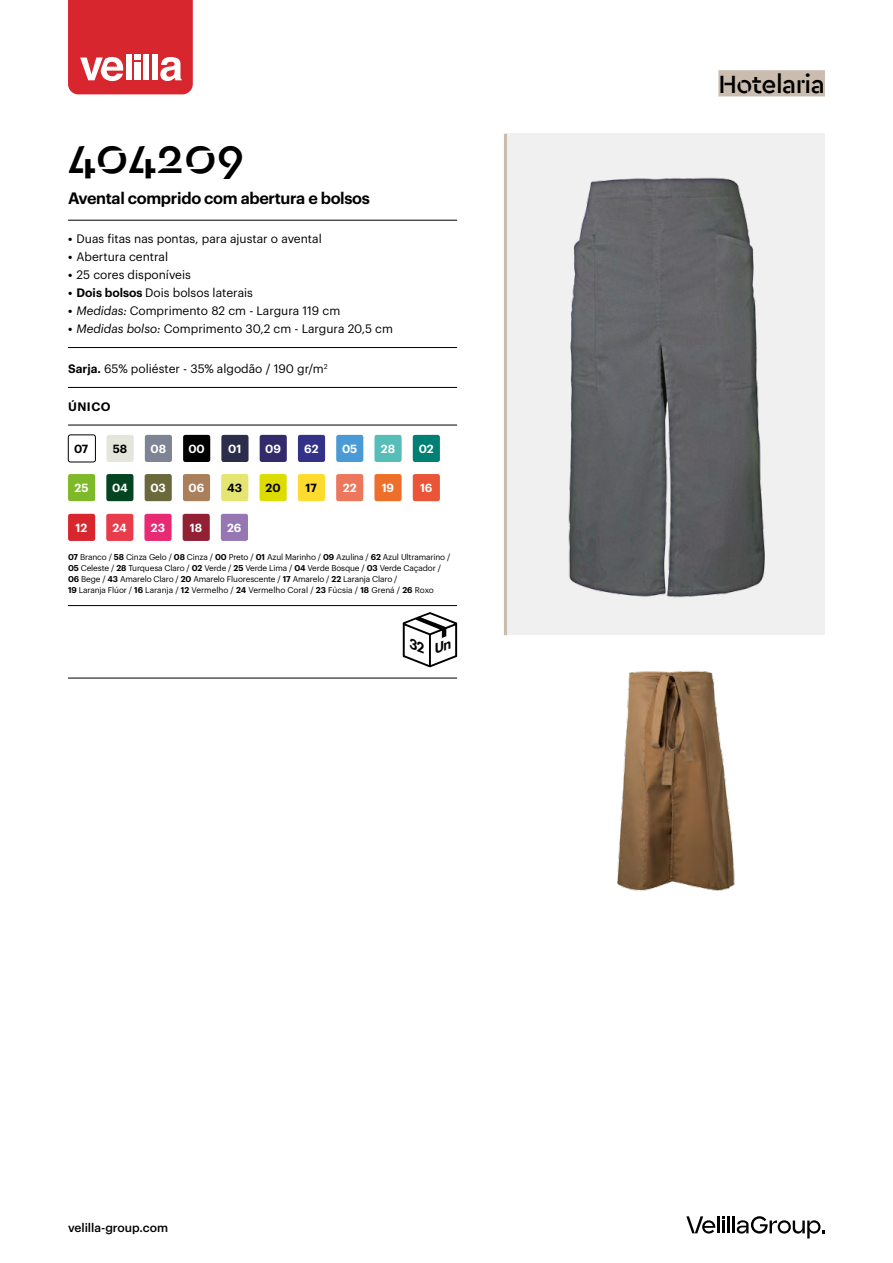
<style>
.page{position:relative;width:893px;height:1263px;background:#fff}
.page>*{position:absolute;margin:0;border:0;box-sizing:border-box;transform-origin:0 0}
.t1{font:500 49.5px "Cera Stencil";color:#000}
.t2{font:500 26.25px "Cera Stencil";letter-spacing:-.02em;color:#000}
.t3{font:600 16.2px "Graphik";letter-spacing:-.02em;color:#000}
.t4{font:12px "Graphik";color:#000}
.t5{font:500 12px "Graphik";color:#000}
.t6{font:600 12px "Graphik";letter-spacing:.04em;color:#000}
.t7{font:600 11.55px "Graphik";color:#fff}
.t8{font:600 11.55px "Graphik";letter-spacing:-.005em;color:#000}
.t9{font:8.25px/10.8px "Graphik";letter-spacing:-.015em;color:#000}
.s1{font-weight:600}
.s2{font-style:italic}
</style>
<div class="page">
<svg style="left:68px;top:0;width:125px;height:94px"></svg>
<hr style="left:717px;top:1216px;width:3px;height:17px;background:#000">
<hr style="left:727px;top:1216px;width:3px;height:17px;background:#000">
<svg style="left:722px;top:1216px;width:3px;height:17px"></svg>
<svg style="left:686px;top:1216px;width:29px;height:17px"></svg>
<svg style="left:733px;top:1216px;width:92px;height:22px"></svg>
<img style="left:617px;top:670px;width:118px;height:221px">
<div style="left:505px;top:134px;width:320px;height:501px;background:#f0f0f1"></div>
<img style="left:568px;top:177px;width:197px;height:421px">
<hr style="left:504px;top:134px;width:3px;height:501px;background:#cabdb0">
<div style="left:718px;top:70px;width:107px;height:26px;background:#cabdb0"></div>
<hr style="left:68px;top:220px;width:389px;height:1px;background:#000">
<hr style="left:68px;top:347px;width:389px;height:1px;background:#000">
<hr style="left:68px;top:387px;width:389px;height:1px;background:#000">
<hr style="left:68px;top:425px;width:389px;height:1px;background:#000">
<hr style="left:68px;top:605px;width:389px;height:1px;background:#000">
<hr style="left:68px;top:678px;width:389px;height:1px;background:#000">
<div style="left:183px;top:435px;width:27px;height:27px;background:#000;border-radius:2px"></div>
<div style="left:221px;top:435px;width:28px;height:27px;background:#2c2c4b;border-radius:2px"></div>
<div style="left:413px;top:435px;width:27px;height:27px;background:#008074;border-radius:2px"></div>
<div style="left:106px;top:474px;width:27px;height:27px;background:#034520;border-radius:2px"></div>
<div style="left:336px;top:435px;width:27px;height:27px;background:#4a9bd5;border-radius:2px"></div>
<div style="left:68px;top:435px;width:28px;height:27px;border:1px solid #000;border-radius:2px"></div>
<div style="left:145px;top:435px;width:27px;height:27px;background:#7e8494;border-radius:2px"></div>
<div style="left:260px;top:435px;width:27px;height:27px;background:#322a6a;border-radius:2px"></div>
<div style="left:68px;top:514px;width:27px;height:27px;background:#d8262e;border-radius:2px"></div>
<div style="left:413px;top:474px;width:27px;height:27px;background:#ea5439;border-radius:2px"></div>
<div style="left:336px;top:474px;width:27px;height:27px;background:#ed775c;border-radius:2px"></div>
<div style="left:298px;top:474px;width:27px;height:27px;background:#ffdb2f;border-radius:2px"></div>
<div style="left:144px;top:514px;width:28px;height:27px;background:#e72a73;border-radius:2px"></div>
<div style="left:183px;top:514px;width:27px;height:27px;background:#922135;border-radius:2px"></div>
<div style="left:106px;top:514px;width:27px;height:27px;background:#e83c4b;border-radius:2px"></div>
<div style="left:68px;top:474px;width:27px;height:27px;background:#7db928;border-radius:2px"></div>
<div style="left:221px;top:514px;width:27px;height:27px;background:#9676b3;border-radius:2px"></div>
<div style="left:374px;top:435px;width:28px;height:27px;background:#56bdb8;border-radius:2px"></div>
<div style="left:221px;top:474px;width:27px;height:27px;background:#e5e571;border-radius:2px"></div>
<div style="left:298px;top:435px;width:27px;height:27px;background:#343189;border-radius:2px"></div>
<div style="left:107px;top:435px;width:27px;height:27px;background:#e4e6db;border-radius:2px"></div>
<div style="left:145px;top:474px;width:27px;height:27px;background:#69693c;border-radius:2px"></div>
<div style="left:183px;top:474px;width:27px;height:27px;background:#aa7f5b;border-radius:2px"></div>
<div style="left:374px;top:474px;width:28px;height:27px;background:#ed6f2a;border-radius:2px"></div>
<div style="left:260px;top:474px;width:27px;height:27px;background:#dddc00;border-radius:2px"></div>
<svg style="left:403px;top:612px;width:54px;height:55px"></svg>
<h1 class="t1" style="left:68px;top:124px;width:178px">404209</h1>
<h3 class="t3" style="left:68px;top:186px;width:303px">Avental comprido com abertura e bolsos</h3>
<h3 class="t4" style="left:68px;top:230px;width:255px"><span class="s1">•</span> Duas fitas nas pontas, para ajustar o avental</h3>
<h3 class="t4" style="left:68px;top:248px;width:102px"><span class="s1">•</span> Abertura central</h3>
<h3 class="t4" style="left:68px;top:266px;width:124px"><span class="s1">•</span> 25 cores disponíveis</h3>
<h3 class="t4" style="left:68px;top:284px;width:186px"><span class="s1">• Dois bolsos</span> Dois bolsos laterais</h3>
<h3 class="t4" style="left:68px;top:302px;width:274px"><span class="s1">•</span> <span class="s2">Medidas:</span> Comprimento 82 cm - Largura 119 cm</h3>
<h3 class="t4" style="left:68px;top:320px;width:326px"><span class="s1">•</span> <span class="s2">Medidas bolso:</span> Comprimento 30,2 cm - Largura 20,5 cm</h3>
<h3 class="t4" style="left:68px;top:360px;width:261px"><span class="s1">Sarja.</span> 65% poliéster - 35% algodão / 190 gr/m<sup>2</sup></h3>
<h3 class="t6" style="left:68px;top:397px;width:44px">ÚNICO</h3>
<h3 class="t7" style="left:188px;top:440px;width:18px">00</h3>
<h3 class="t7" style="left:228px;top:440px;width:15px">01</h3>
<h3 class="t7" style="left:419px;top:440px;width:17px">02</h3>
<h3 class="t7" style="left:112px;top:479px;width:17px">04</h3>
<h3 class="t8" style="left:113px;top:440px;width:16px">58</h3>
<h3 class="t7" style="left:304px;top:440px;width:16px">62</h3>
<h3 class="t7" style="left:150px;top:479px;width:17px">03</h3>
<h3 class="t7" style="left:189px;top:479px;width:17px">06</h3>
<h3 class="t8" style="left:266px;top:479px;width:17px">20</h3>
<h3 class="t7" style="left:382px;top:479px;width:14px">19</h3>
<h3 class="t7" style="left:381px;top:440px;width:16px">28</h3>
<h3 class="t8" style="left:74px;top:440px;width:16px">07</h3>
<h3 class="t7" style="left:151px;top:440px;width:17px">08</h3>
<h3 class="t7" style="left:265px;top:440px;width:17px">09</h3>
<h3 class="t7" style="left:342px;top:440px;width:17px">05</h3>
<h3 class="t7" style="left:75px;top:479px;width:15px">25</h3>
<h3 class="t8" style="left:227px;top:479px;width:16px">43</h3>
<h3 class="t8" style="left:306px;top:479px;width:13px">17</h3>
<h3 class="t7" style="left:343px;top:479px;width:15px">22</h3>
<h3 class="t7" style="left:420px;top:479px;width:14px">16</h3>
<h3 class="t7" style="left:76px;top:519px;width:13px">12</h3>
<h3 class="t7" style="left:113px;top:519px;width:16px">24</h3>
<h3 class="t7" style="left:151px;top:519px;width:16px">23</h3>
<h3 class="t7" style="left:190px;top:519px;width:14px">18</h3>
<h3 class="t7" style="left:227px;top:519px;width:16px">26</h3>
<p class="t9" style="left:68px;top:551px;width:384px"><span class="s1">07</span> Branco / <span class="s1">58</span> Cinza Gelo / <span class="s1">08</span> Cinza / <span class="s1">00</span> Preto / <span class="s1">01</span> Azul Marinho / <span class="s1">09</span> Azulina / <span class="s1">62</span> Azul Ultramarino / <span class="s1">05</span> Celeste / <span class="s1">28</span> Turquesa Claro / <span class="s1">02</span> Verde / <span class="s1">25</span> Verde Lima / <span class="s1">04</span> Verde Bosque / <span class="s1">03</span> Verde Caçador / <span class="s1">06</span> Bege / <span class="s1">43</span> Amarelo Claro / <span class="s1">20</span> Amarelo Fluorescente / <span class="s1">17</span> Amarelo / <span class="s1">22</span> Laranja Claro /<br><span class="s1">19</span> Laranja Flúor / <span class="s1">16</span> Laranja / <span class="s1">12</span> Vermelho / <span class="s1">24</span> Vermelho Coral / <span class="s1">23</span> Fúcsia / <span class="s1">18</span> Grená / <span class="s1">26</span> Roxo</p>
<h3 class="t5" style="left:68px;top:1218px;width:101px">velilla-group.com</h3>
<h2 class="t2" style="left:718px;top:67px;width:108px">Hotelaria</h2>
</div>
